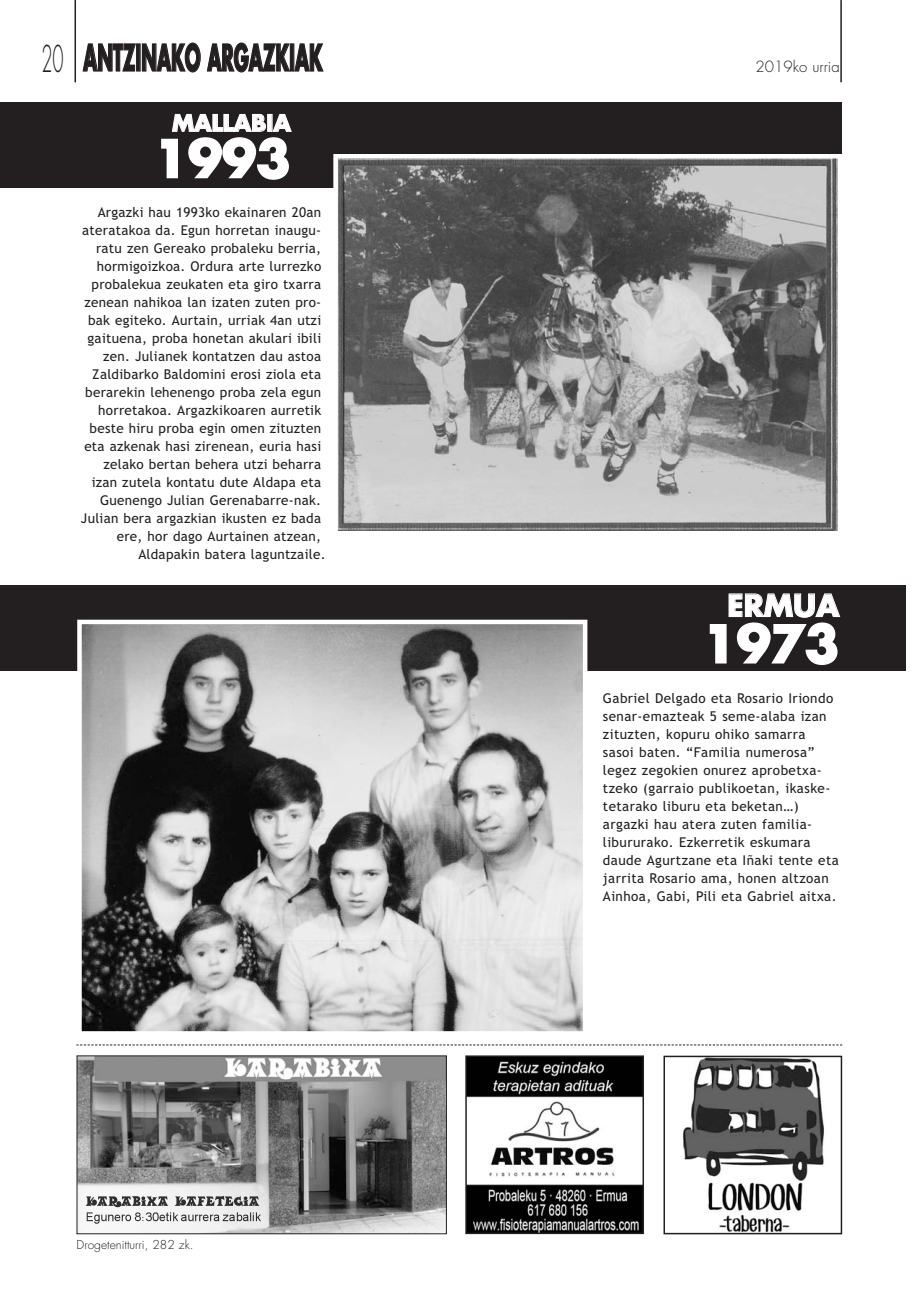
<style>
.page{position:relative;width:919px;height:1289px;background:#fff}
.page>*{position:absolute;margin:0;border:0;box-sizing:border-box;transform-origin:0 0}
.t1{font:700 50.4px "Futura";letter-spacing:-.01em;color:#fff}
.t2{font:700 36px "Futura";color:#231f20;scale:.5 1}
.t3{font:700 30px "Futura";letter-spacing:-.01em;color:#fff}
.t4{font:700 22.5px "Futura";letter-spacing:-.005em;color:#fff}
.t5{font:300 15px "Futura";color:#231f20}
.t6{font:13.5px/18px "Trebuchet MS";letter-spacing:.02em;color:#231f20}
.t7{font:300 12px "Futura";color:#231f20}
.s1{font-weight:300}
</style>
<div class="page">
<hr style="left:74px;top:1px;width:2px;height:81px;background:#231f20">
<hr style="left:840px;top:1px;width:1px;height:81px;background:#231f20">
<svg style="left:76px;top:1044px;width:766px;height:1px"></svg>
<div style="left:0;top:103px;width:841px;height:85px;background:#231f20"></div>
<div style="left:0;top:585px;width:905px;height:85px;background:#231f20"></div>
<img style="left:338px;top:159px;width:499px;height:372px">
<div style="left:333px;top:154px;width:509px;height:382px;border:4px solid #fff"></div>
<img style="left:82px;top:624px;width:500px;height:406px">
<div style="left:77px;top:619px;width:510px;height:416px;border:4px solid #fff"></div>
<img style="left:79px;top:1057px;width:365px;height:175px">
<img style="left:86px;top:1196px;width:31px;height:11px">
<img style="left:683px;top:1058px;width:141px;height:173px">
<div style="left:663px;top:1055px;width:179px;height:179px;border:2px solid #231f20"></div>
<img style="left:468px;top:1058px;width:173px;height:172px">
<div style="left:465px;top:1055px;width:179px;height:178px;border:2px solid #231f20"></div>
<h2 class="t2" style="left:41px;top:41px;width:564px"><span class="s1">20</span> ANTZINAKO ARGAZKIAK</h2>
<h3 class="t4" style="left:172px;top:113px;width:120px">MALLABIA</h3>
<h1 class="t1" style="left:154px;top:135px;width:138px">1993</h1>
<p class="t6" style="left:98px;top:204px;width:225px">Argazki hau 1993ko ekainaren 20an</p>
<p class="t6" style="left:82px;top:222px;width:240px">ateratakoa da. Egun horretan inaugu-</p>
<p class="t6" style="left:96px;top:240px;width:227px">ratu zen Gereako probaleku berria,</p>
<p class="t6" style="left:97px;top:258px;width:226px">hormigoizkoa. Ordura arte lurrezko</p>
<p class="t6" style="left:92px;top:276px;width:231px">probalekua zeukaten eta giro txarra</p>
<p class="t6" style="left:84px;top:294px;width:238px">zenean nahikoa lan izaten zuten pro-</p>
<p class="t6" style="left:88px;top:312px;width:234px">bak egiteko. Aurtain, urriak 4an utzi</p>
<p class="t6" style="left:88px;top:330px;width:235px">gaituena, proba honetan akulari ibili</p>
<p class="t6" style="left:103px;top:348px;width:219px">zen. Julianek kontatzen dau astoa</p>
<p class="t6" style="left:92px;top:366px;width:230px">Zaldibarko Baldomini erosi ziola eta</p>
<p class="t6" style="left:85px;top:384px;width:237px">berarekin lehenengo proba zela egun</p>
<p class="t6" style="left:98px;top:402px;width:224px">horretakoa. Argazkikoaren aurretik</p>
<p class="t6" style="left:90px;top:420px;width:233px">beste hiru proba egin omen zituzten</p>
<p class="t6" style="left:84px;top:438px;width:238px">eta azkenak hasi zirenean, euria hasi</p>
<p class="t6" style="left:103px;top:456px;width:219px">zelako bertan behera utzi beharra</p>
<p class="t6" style="left:92px;top:474px;width:231px">izan zutela kontatu dute Aldapa eta</p>
<p class="t6" style="left:100px;top:492px;width:222px">Guenengo Julian Gerenabarre-nak.</p>
<p class="t6" style="left:81px;top:510px;width:242px">Julian bera argazkian ikusten ez bada</p>
<p class="t6" style="left:117px;top:528px;width:206px">ere, hor dago Aurtainen atzean,</p>
<p class="t6" style="left:138px;top:546px;width:189px">Aldapakin batera laguntzaile.</p>
<p class="t7" style="left:77px;top:1238px;width:118px">Drogetenitturri, 282 zk.</p>
<p class="t5" style="left:755px;top:59px;width:86px">2019ko urria</p>
<h3 class="t3" style="left:727px;top:591px;width:114px">ERMUA</h3>
<h1 class="t1" style="left:702px;top:620px;width:138px">1973</h1>
<p class="t6" style="left:603px;top:690px;width:237px">Gabriel Delgado eta Rosario Iriondo senar-emazteak 5 seme-alaba izan zituzten, kopuru ohiko samarra sasoi baten. “Familia numerosa” legez zegokien onurez aprobetxa&shy;tzeko (garraio publikoetan, ikaske&shy;tetarako liburu eta beketan…) argazki hau atera zuten familia&shy;libururako. Ezkerretik eskumara daude Agurtzane eta Iñaki tente eta jarrita Rosario ama, honen altzoan Ainhoa, Gabi, Pili eta Gabriel aitxa.</p>
</div>
